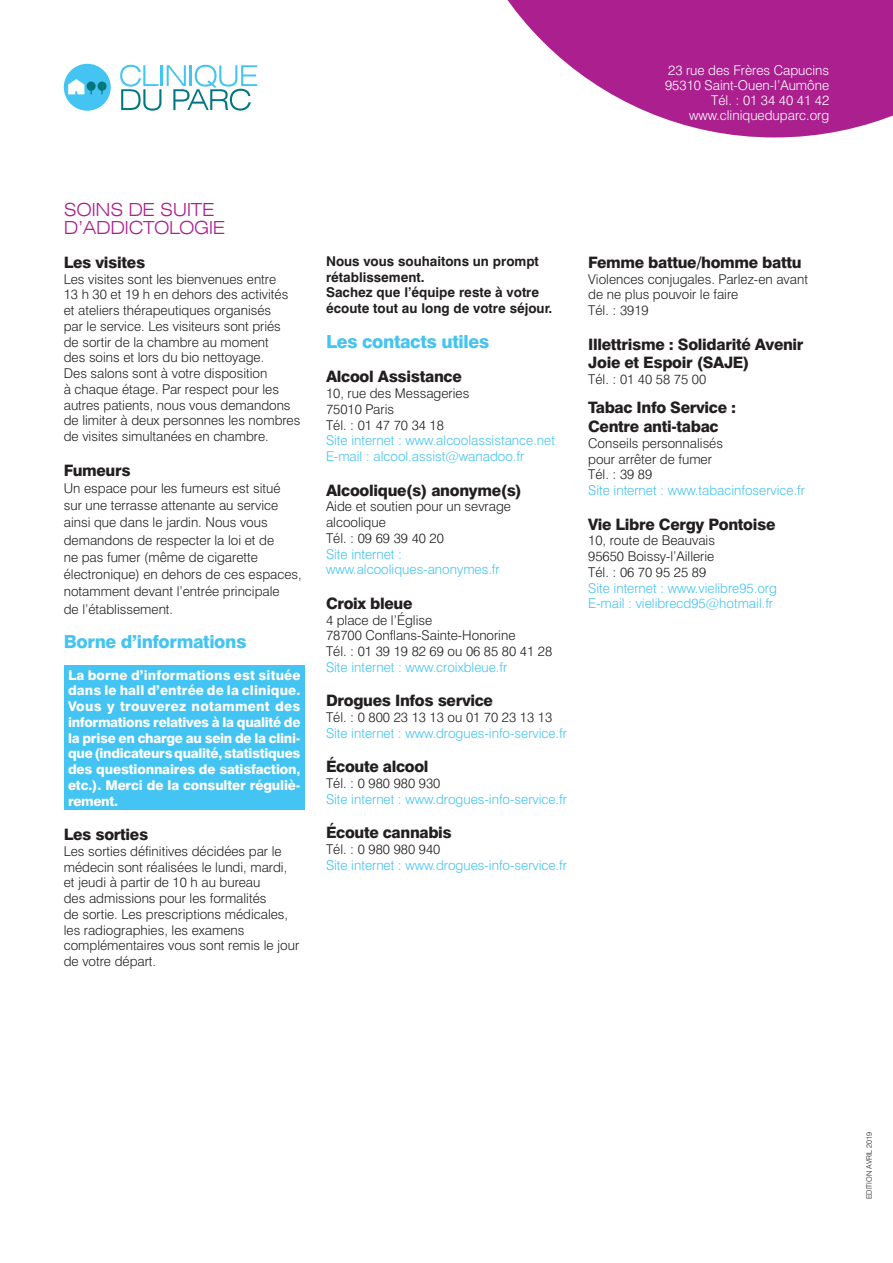
<style>
.page{position:relative;width:893px;height:1263px;background:#fff}
.page>*{position:absolute;margin:0;border:0;box-sizing:border-box;transform-origin:0 0}
.INTER_NIVO_1{font:800 18px "Swiss 721 BT";letter-spacing:-.02em;color:#44c4f2}
.RAPPEL_CHAPITRE_PA{font:300 expanded 18px "Swiss 721 BT";letter-spacing:-.02em;color:#ab208e}
.INTERTITRE_NIVO_2{font:800 15.75px/18.8px "Swiss 721 BT";letter-spacing:-.02em;color:#231f20}
.BODY{font:300 13.5px/15.8px "Swiss 721 BT";color:#231f20}
.ADRESS_WEB{font:300 13.5px "Swiss 721 BT";color:#44c4f2}
.TEXTE_ENCADRE{font:800 13.5px/15.8px "Swiss 721 BT";letter-spacing:-.01em;color:#fff;text-align:justify}
.INTERTITRE_NIVO_2-2{font:300 13.5px/17.2px "Swiss 721 BT";color:#231f20}
.BODY_BOLD{font:700 13.5px/15.8px "Swiss 721 BT";color:#231f20}
.t1{font:300 13.5px "Swiss 721 BT";color:#fff}
.BODY-2{font:300 13.5px "Swiss 721 BT";color:#44c4f2}
.t2{font:300 7.5px "Swiss 721 BT";color:#231f20}
</style>
<div class="page">
<hr style="left:161px;top:65px;width:2px;height:21px;background:#44c4f2">
<svg style="left:120px;top:65px;width:41px;height:46px"></svg>
<svg style="left:167px;top:65px;width:90px;height:46px"></svg>
<div style="left:64px;top:64px;width:47px;height:47px;background:#44c4f2;border-radius:50%"></div>
<svg style="left:68px;top:79px;width:16px;height:15px"></svg>
<div style="left:98px;top:82px;width:9px;height:9px;background:#00767e;border-radius:4px"></div>
<div style="left:87px;top:82px;width:9px;height:9px;background:#00767e;border-radius:4px"></div>
<div style="left:64px;top:665px;width:241px;height:145px;background:#44c4f2"></div>
<svg style="left:507px;top:0;width:386px;height:137px;fill:#ab208e"></svg>
<p class="t1" style="left:668px;top:62px;width:163px">23 rue des Frères Capucins</p>
<p class="t1" style="left:665px;top:77px;width:166px">95310 Saint-Ouen-l’Aumône</p>
<p class="t1" style="left:711px;top:92px;width:119px">Tél. : 01 34 40 41 42</p>
<p class="t1" style="left:689px;top:107px;width:142px">www.cliniqueduparc.org</p>
<p class="RAPPEL_CHAPITRE_PA" style="left:64px;top:199px;width:152px">SOINS DE SUITE</p>
<p class="RAPPEL_CHAPITRE_PA" style="left:64px;top:217px;width:163px">D’ADDICTOLOGIE</p>
<p class="INTERTITRE_NIVO_2" style="left:64px;top:253px;width:83px">Les visites</p>
<p class="BODY" style="left:64px;top:271px;width:214px">Les visites sont les bienvenues entre</p>
<p class="BODY" style="left:64px;top:286px;width:226px">13 h 30 et 19 h en dehors des activités et ateliers thérapeutiques organisés par le service. Les visiteurs sont priés</p>
<p class="BODY" style="left:64px;top:334px;width:206px">de sortir de la chambre au moment</p>
<p class="BODY" style="left:64px;top:349px;width:202px">des soins et lors du bio nettoyage.</p>
<p class="BODY" style="left:64px;top:365px;width:205px">Des salons sont à votre disposition</p>
<p class="BODY" style="left:64px;top:381px;width:238px">à chaque étage. Par respect pour les autres patients, nous vous demandons de limiter à deux personnes les nombres de visites simultanées en chambre.</p>
<p class="INTERTITRE_NIVO_2" style="left:64px;top:460px;width:68px">Fumeurs</p>
<p class="INTERTITRE_NIVO_2-2" style="left:64px;top:479px;width:218px">Un espace pour les fumeurs est situé</p>
<p class="INTERTITRE_NIVO_2-2" style="left:64px;top:496px;width:216px">sur une terrasse attenante au service</p>
<p class="INTERTITRE_NIVO_2-2" style="left:64px;top:514px;width:205px">ainsi que dans le jardin. Nous vous</p>
<p class="INTERTITRE_NIVO_2-2" style="left:64px;top:531px;width:212px">demandons de respecter la loi et de</p>
<p class="INTERTITRE_NIVO_2-2" style="left:64px;top:548px;width:196px">ne pas fumer (même de cigarette</p>
<p class="INTERTITRE_NIVO_2-2" style="left:64px;top:565px;width:239px">électronique) en dehors de ces espaces, notamment devant l’entrée principale<br>de l’établissement.</p>
<p class="INTER_NIVO_1" style="left:64px;top:631px;width:184px">Borne d’informations</p>
<p class="TEXTE_ENCADRE" style="left:68px;top:667px;width:234px">La borne d’informations est située dans le hall d’entrée de la clinique.<br>Vous y trouverez notamment des informations relatives à la qualité de la prise en charge au sein de la clini&shy;que (indicateurs qualité, statistiques des questionnaires de satisfaction, etc.). Merci de la consulter réguliè&shy;rement.</p>
<p class="INTERTITRE_NIVO_2" style="left:64px;top:825px;width:86px">Les sorties</p>
<p class="BODY" style="left:64px;top:843px;width:225px">Les sorties définitives décidées par le médecin sont réalisées le lundi, mardi,</p>
<p class="BODY" style="left:64px;top:874px;width:204px">et jeudi à partir de 10 h au bureau des admissions pour les formalités</p>
<p class="BODY" style="left:64px;top:906px;width:226px">de sortie. Les prescriptions médicales,</p>
<p class="BODY" style="left:64px;top:922px;width:182px">les radiographies, les examens</p>
<p class="BODY" style="left:64px;top:937px;width:237px">complémentaires vous sont remis le jour de votre départ.</p>
<p class="BODY_BOLD" style="left:326px;top:253px;width:214px">Nous vous souhaitons un prompt</p>
<p class="BODY_BOLD" style="left:326px;top:269px;width:100px">rétablissement.</p>
<p class="BODY_BOLD" style="left:326px;top:285px;width:228px">Sachez que l’équipe reste à votre écoute tout au long de votre séjour.</p>
<p class="INTER_NIVO_1" style="left:326px;top:330px;width:165px">Les contacts utiles</p>
<p class="INTERTITRE_NIVO_2" style="left:326px;top:367px;width:137px">Alcool Assistance</p>
<p class="BODY" style="left:326px;top:385px;width:145px">10, rue des Messageries</p>
<p class="BODY" style="left:326px;top:401px;width:70px">75010 Paris</p>
<p class="BODY" style="left:326px;top:417px;width:119px">Tél. : 01 47 70 34 18</p>
<p class="ADRESS_WEB" style="left:326px;top:432px;width:230px">Site internet : www.alcoolassistance.net</p>
<p class="ADRESS_WEB" style="left:326px;top:448px;width:200px">E-mail : alcool.assist@wanadoo.fr</p>
<p class="INTERTITRE_NIVO_2" style="left:326px;top:480px;width:197px">Alcoolique(s) anonyme(s)</p>
<p class="BODY" style="left:326px;top:498px;width:186px">Aide et soutien pour un sevrage</p>
<p class="BODY" style="left:326px;top:514px;width:61px">alcoolique</p>
<p class="BODY" style="left:326px;top:530px;width:119px">Tél. : 09 69 39 40 20</p>
<p class="BODY-2" style="left:326px;top:545px;width:77px">Site internet :</p>
<p class="BODY-2" style="left:326px;top:561px;width:175px">www.alcooliques-anonymes.fr</p>
<p class="INTERTITRE_NIVO_2" style="left:326px;top:594px;width:88px">Croix bleue</p>
<p class="BODY" style="left:326px;top:612px;width:108px">4 place de l’Église</p>
<p class="BODY" style="left:326px;top:627px;width:191px">78700 Conflans-Sainte-Honorine</p>
<p class="BODY" style="left:326px;top:643px;width:228px">Tél. : 01 39 19 82 69 ou 06 85 80 41 28</p>
<p class="ADRESS_WEB" style="left:326px;top:659px;width:183px">Site internet : www.croixbleue.fr</p>
<p class="INTERTITRE_NIVO_2" style="left:326px;top:691px;width:169px">Drogues Infos service</p>
<p class="BODY" style="left:326px;top:709px;width:228px">Tél. : 0 800 23 13 13 ou 01 70 23 13 13</p>
<p class="BODY-2" style="left:326px;top:725px;width:242px">Site internet : www.drogues-info-service.fr</p>
<p class="INTERTITRE_NIVO_2" style="left:326px;top:757px;width:104px">Écoute alcool</p>
<p class="BODY" style="left:326px;top:775px;width:116px">Tél. : 0 980 980 930</p>
<p class="ADRESS_WEB" style="left:326px;top:791px;width:242px">Site internet : www.drogues-info-service.fr</p>
<p class="INTERTITRE_NIVO_2" style="left:326px;top:823px;width:127px">Écoute cannabis</p>
<p class="BODY" style="left:326px;top:841px;width:116px">Tél. : 0 980 980 940</p>
<p class="ADRESS_WEB" style="left:326px;top:857px;width:242px">Site internet : www.drogues-info-service.fr</p>
<p class="INTERTITRE_NIVO_2" style="left:588px;top:253px;width:215px">Femme battue/homme battu</p>
<p class="BODY" style="left:588px;top:271px;width:221px">Violences conjugales. Parlez-en avant de ne plus pouvoir le faire</p>
<p class="BODY" style="left:588px;top:302px;width:62px">Tél. : 3919</p>
<p class="INTERTITRE_NIVO_2" style="left:588px;top:334px;width:217px">Illettrisme : Solidarité Avenir<br>Joie et Espoir (SAJE)</p>
<p class="BODY" style="left:588px;top:371px;width:119px">Tél. : 01 40 58 75 00</p>
<p class="INTERTITRE_NIVO_2" style="left:588px;top:398px;width:149px">Tabac Info Service :</p>
<p class="INTERTITRE_NIVO_2" style="left:588px;top:417px;width:132px">Centre anti-tabac</p>
<p class="BODY" style="left:588px;top:435px;width:136px">Conseils personnalisés</p>
<p class="BODY" style="left:588px;top:451px;width:125px">pour arrêter de fumer</p>
<p class="BODY" style="left:588px;top:466px;width:66px">Tél. : 39 89</p>
<p class="ADRESS_WEB" style="left:588px;top:482px;width:218px">Site internet : www.tabacinfoservice.fr</p>
<p class="INTERTITRE_NIVO_2" style="left:588px;top:514px;width:189px">Vie Libre Cergy Pontoise</p>
<p class="BODY" style="left:588px;top:532px;width:128px">10, route de Beauvais</p>
<p class="BODY" style="left:588px;top:548px;width:128px">95650 Boissy-l’Aillerie</p>
<p class="BODY" style="left:588px;top:564px;width:119px">Tél. : 06 70 95 25 89</p>
<p class="ADRESS_WEB" style="left:588px;top:579px;width:190px">Site internet : www.vielibre95.org</p>
<p class="ADRESS_WEB" style="left:588px;top:595px;width:186px">E-mail : vielibrecd95@hotmail.fr</p>
<p class="t2" style="left:864px;top:1199px;width:69px;rotate:-90deg">EDITION AVRIL 2019</p>
</div>
